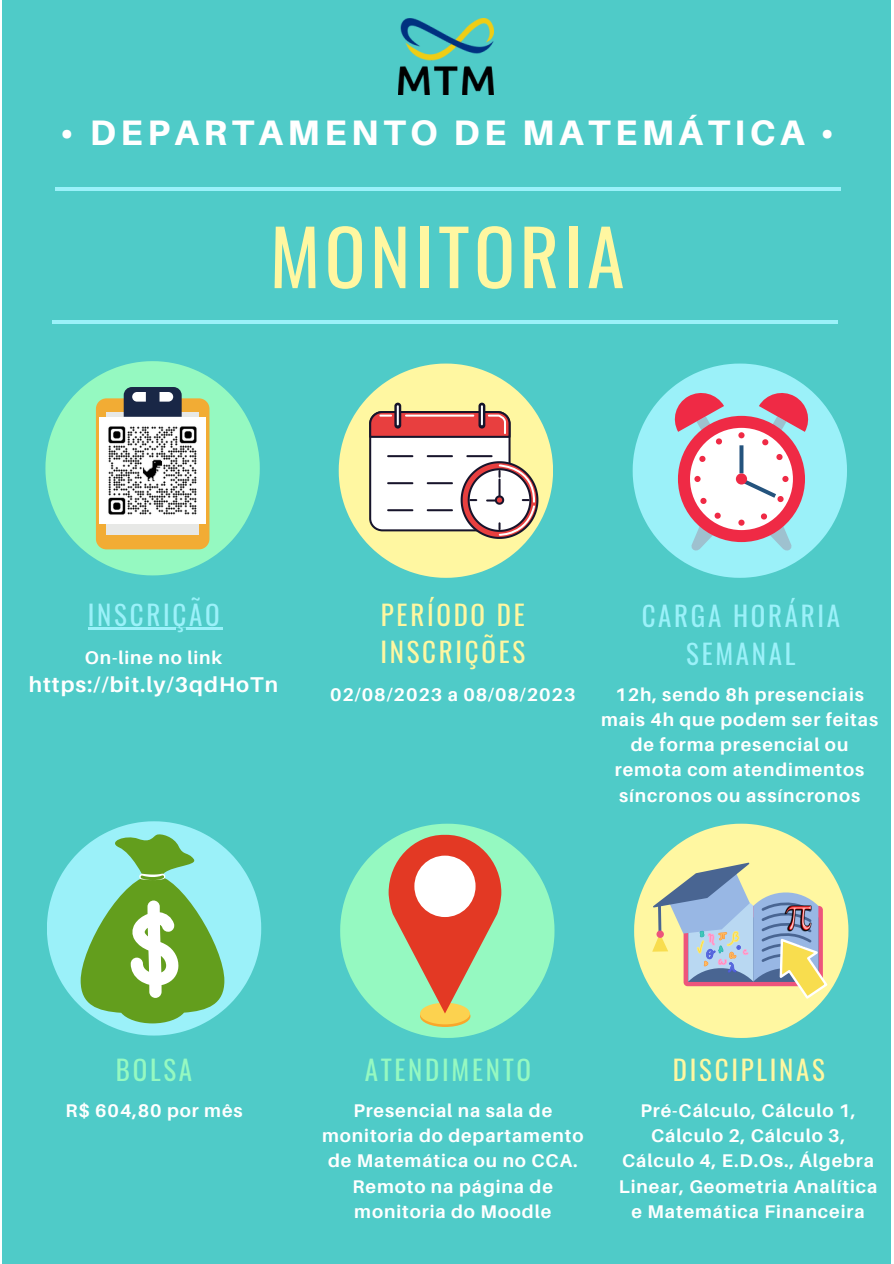
<style>
.page{position:relative;width:894px;height:1264px;background:#fff}
.page>*{position:absolute;margin:0;border:0;box-sizing:border-box;transform-origin:0 0}
.t1{font:75.9px "Oswald";letter-spacing:.06em;color:#fff7a1}
.t2{font:800 35.4px "Aileron";letter-spacing:.13em;color:#fff}
.t3{font:27px/37.2px "Oswald";letter-spacing:.1em;color:#fff7a1}
.t4{font:27px/37.2px "Oswald";letter-spacing:.1em;color:#9bf1f9;text-align:center}
.t5{font:27px "Oswald";letter-spacing:.1em;color:#95f9c1}
.t6{font:700 21.45px "Aileron";letter-spacing:.05em;color:#fff}
.t7{font:700 18.3px/25.2px "Aileron";letter-spacing:.05em;color:#fff;text-align:center}
</style>
<div class="page">
<div style="left:3px;top:0;width:887px;height:1263px;background:#4fcbc8"></div>
<svg style="left:632px;top:363px;width:214px;height:215px;fill:#9bf1f9"></svg>
<svg style="left:338px;top:363px;width:215px;height:215px;fill:#fff7a1"></svg>
<svg style="left:634px;top:823px;width:214px;height:214px;fill:#fff7a1"></svg>
<svg style="left:47px;top:821px;width:214px;height:214px"></svg>
<svg style="left:340px;top:823px;width:214px;height:214px;fill:#95f9c1"></svg>
<hr style="left:52px;top:320px;width:785px;height:3px;background:#9bf1f9">
<hr style="left:55px;top:187px;width:785px;height:3px;background:#9bf1f9">
<svg style="left:420px;top:1005px;width:50px;height:21px"></svg>
<div style="left:420px;top:1002px;width:50px;height:22px;background:#fcd24f;border-radius:50%"></div>
<svg style="left:388px;top:834px;width:113px;height:179px;background:#c28c66"></svg>
<div style="left:414px;top:855px;width:61px;height:62px;background:#fff;border-radius:50%"></div>
<div style="left:370px;top:412px;width:139px;height:118px;background:#fff;border-radius:12px"></div>
<div style="left:369px;top:411px;width:141px;height:120px;border:2px solid #17142b;border-radius:12px"></div>
<svg style="left:394px;top:402px;width:7px;height:26px"></svg>
<svg style="left:478px;top:402px;width:7px;height:26px"></svg>
<hr style="left:388px;top:455px;width:24px;height:2px;background:#17142b">
<hr style="left:388px;top:482px;width:24px;height:2px;background:#17142b">
<hr style="left:388px;top:509px;width:24px;height:2px;background:#17142b">
<hr style="left:427px;top:455px;width:25px;height:2px;background:#17142b">
<hr style="left:427px;top:482px;width:25px;height:2px;background:#17142b">
<hr style="left:427px;top:509px;width:25px;height:2px;background:#17142b">
<hr style="left:467px;top:455px;width:24px;height:2px;background:#17142b">
<svg style="left:459px;top:460px;width:79px;height:79px"></svg>
<svg style="left:368px;top:406px;width:143px;height:33px;background:#c7675d"></svg>
<div style="left:677px;top:416px;width:127px;height:126px;background:#ef2a45;border-radius:50%"></div>
<div style="left:689px;top:428px;width:103px;height:102px;background:#fff;border-radius:50%"></div>
<svg style="left:739px;top:445px;width:4px;height:28px"></svg>
<svg style="left:735px;top:473px;width:11px;height:11px"></svg>
<svg style="left:738px;top:519px;width:6px;height:6px"></svg>
<svg style="left:738px;top:432px;width:6px;height:6px"></svg>
<svg style="left:694px;top:476px;width:6px;height:6px"></svg>
<svg style="left:690px;top:512px;width:31px;height:39px"></svg>
<svg style="left:758px;top:389px;width:53px;height:57px"></svg>
<svg style="left:700px;top:497px;width:6px;height:7px"></svg>
<svg style="left:776px;top:454px;width:6px;height:6px"></svg>
<svg style="left:699px;top:455px;width:6px;height:7px"></svg>
<svg style="left:736px;top:475px;width:52px;height:27px"></svg>
<svg style="left:671px;top:389px;width:52px;height:56px"></svg>
<svg style="left:760px;top:513px;width:32px;height:38px"></svg>
<svg style="left:45px;top:361px;width:215px;height:214px;fill:#95f9c1"></svg>
<div style="left:96px;top:398px;width:113px;height:151px;background:#f2ac34;border-radius:11px"></div>
<div style="left:106px;top:412px;width:93px;height:123px;background:#e7e8e6"></div>
<svg style="left:124px;top:387px;width:58px;height:30px;background:#3d4a63"></svg>
<img style="left:398px;top:18px;width:95px;height:77px">
<svg style="left:81px;top:833px;width:143px;height:190px;background:#84c582"></svg>
<svg style="left:652px;top:862px;width:175px;height:136px;background:#c4c6b2"></svg>
<img style="left:784px;top:905px;width:27px;height:26px">
<img style="left:100px;top:418px;width:106px;height:106px">
<hr style="left:88px;top:627px;width:134px;height:3px;background:#9bf1f9">
<p class="t2" style="left:60px;top:110px;width:775px">• DEPARTAMENTO DE MATEMÁTICA •</p>
<p class="t1" style="left:270px;top:197px;width:356px">MONITORIA</p>
<p class="t4" style="left:88px;top:595px;width:133px">INSCRIÇÃO</p>
<p class="t7" style="left:85px;top:644px;width:139px">On-line no link</p>
<p class="t6" style="left:29px;top:670px;width:251px">https://bit.ly/3qdHoTn</p>
<p class="t3" style="left:380px;top:595px;width:146px">PERÍODO DE<br>INSCRIÇÕES</p>
<p class="t7" style="left:330px;top:681px;width:247px">02/08/2023 a 08/08/2023</p>
<p class="t4" style="left:641px;top:596px;width:200px">CARGA HORÁRIA<br>SEMANAL</p>
<p class="t7" style="left:601px;top:681px;width:278px">12h, sendo 8h presenciais mais 4h que podem ser feitas de forma presencial ou remota com atendimentos síncronos ou assíncronos</p>
<p class="t5" style="left:116px;top:1048px;width:78px">BOLSA</p>
<p class="t7" style="left:65px;top:1097px;width:179px">R$ 604,80 por mês</p>
<p class="t5" style="left:364px;top:1048px;width:168px">ATENDIMENTO</p>
<p class="t7" style="left:322px;top:1097px;width:263px">Presencial na sala de monitoria do departamento de Matemática ou no CCA.<br>Remoto na página de monitoria do Moodle</p>
<p class="t3" style="left:672px;top:1049px;width:153px">DISCIPLINAS</p>
<p class="t7" style="left:618px;top:1097px;width:260px">Pré-Cálculo, Cálculo 1,<br>Cálculo 2, Cálculo 3,<br>Cálculo 4, E.D.Os., Álgebra<br>Linear, Geometria Analítica e Matemática Financeira</p>
</div>
